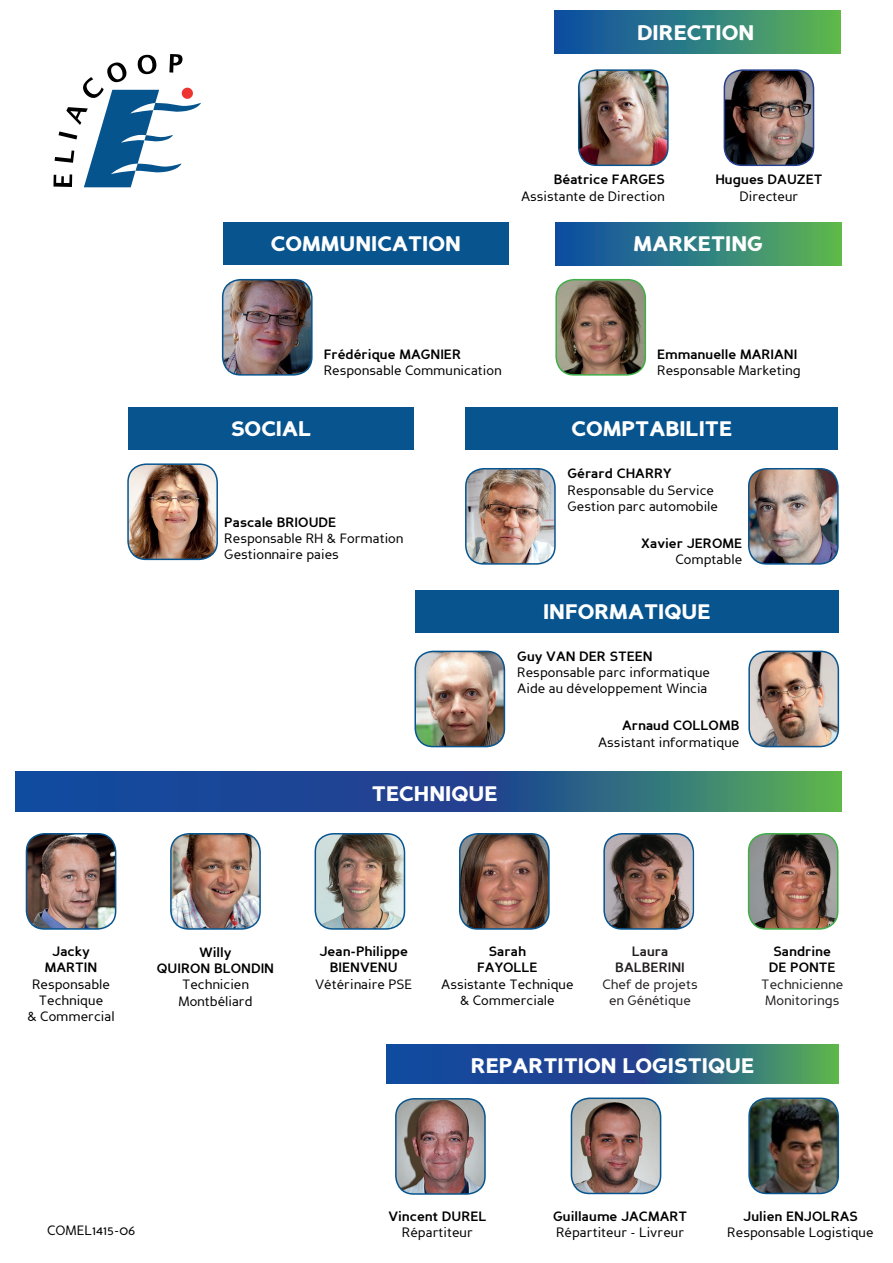
<style>
.page{position:relative;width:893px;height:1263px;background:#fff}
.page>*{position:absolute;margin:0;border:0;box-sizing:border-box;transform-origin:0 0}
.t1{font:900 21px "Perspective Sans";color:#fff}
.t2{font:13.5px/16.2px "Perspective Sans";color:#000}
.t3{font:700 13.5px/16.2px "Perspective Sans";color:#000;text-align:center}
.t4{font:13.5px/16.2px "Perspective Sans";color:#231f20}
.t5{font:700 13.5px/16.2px "Perspective Sans";color:#231f20;text-align:center}
</style>
<div class="page">
<svg style="left:15px;top:772px;width:826px;height:40px;background:#285c88"></svg>
<svg style="left:387px;top:1045px;width:451px;height:38px;background:#285c88"></svg>
<div style="left:415px;top:590px;width:423px;height:42px;background:#07548e"></div>
<img style="left:724px;top:70px;width:89px;height:95px">
<div style="left:724px;top:69px;width:90px;height:97px;border:2px solid #253f8e;border-radius:18px"></div>
<img style="left:579px;top:72px;width:89px;height:93px">
<div style="left:578px;top:69px;width:91px;height:97px;border:2px solid #07548e;border-radius:18px"></div>
<img style="left:466px;top:469px;width:89px;height:95px">
<div style="left:465px;top:468px;width:91px;height:97px;border:2px solid #07548e;border-radius:18px"></div>
<img style="left:26px;top:834px;width:90px;height:95px">
<div style="left:26px;top:833px;width:90px;height:97px;border:2px solid #07548e;border-radius:18px"></div>
<img style="left:749px;top:469px;width:87px;height:95px">
<div style="left:748px;top:468px;width:91px;height:97px;border:2px solid #07548e;border-radius:18px"></div>
<img style="left:604px;top:834px;width:88px;height:93px">
<div style="left:603px;top:833px;width:91px;height:97px;border:2px solid #07548e;border-radius:18px"></div>
<img style="left:460px;top:834px;width:87px;height:95px">
<div style="left:459px;top:833px;width:91px;height:97px;border:2px solid #07548e;border-radius:18px"></div>
<img style="left:749px;top:834px;width:89px;height:95px">
<div style="left:748px;top:833px;width:90px;height:97px;border:2px solid #40ae49;border-radius:18px"></div>
<img style="left:751px;top:1100px;width:87px;height:93px">
<div style="left:748px;top:1097px;width:91px;height:97px;border:2px solid #07548e;border-radius:18px"></div>
<img style="left:315px;top:834px;width:89px;height:95px">
<div style="left:315px;top:833px;width:90px;height:97px;border:2px solid #07548e;border-radius:18px"></div>
<img style="left:571px;top:1098px;width:90px;height:95px">
<div style="left:571px;top:1097px;width:90px;height:97px;border:2px solid #07548e;border-radius:18px"></div>
<img style="left:396px;top:1099px;width:89px;height:95px">
<div style="left:395px;top:1098px;width:91px;height:97px;border:2px solid #07548e;border-radius:18px"></div>
<img style="left:171px;top:834px;width:89px;height:95px">
<div style="left:170px;top:833px;width:91px;height:97px;border:2px solid #07548e;border-radius:18px"></div>
<img style="left:749px;top:651px;width:89px;height:95px">
<div style="left:748px;top:651px;width:91px;height:96px;border:2px solid #07548e;border-radius:18px"></div>
<img style="left:415px;top:651px;width:89px;height:95px">
<div style="left:414px;top:651px;width:91px;height:96px;border:2px solid #07548e;border-radius:18px"></div>
<img style="left:130px;top:464px;width:87px;height:95px">
<div style="left:127px;top:463px;width:91px;height:97px;border:2px solid #07548e;border-radius:18px"></div>
<img style="left:223px;top:280px;width:87px;height:95px">
<div style="left:222px;top:279px;width:91px;height:97px;border:2px solid #07548e;border-radius:18px"></div>
<img style="left:556px;top:280px;width:89px;height:93px">
<div style="left:555px;top:279px;width:91px;height:97px;border:2px solid #40ae49;border-radius:18px"></div>
<div style="left:128px;top:407px;width:286px;height:43px;background:#07548e"></div>
<div style="left:223px;top:223px;width:285px;height:42px;background:#07548e"></div>
<div style="left:466px;top:407px;width:372px;height:43px;background:#07548e"></div>
<div style="left:555px;top:11px;width:285px;height:42px;background:linear-gradient(to right,#094ba9,#5cb654)"></div>
<div style="left:555px;top:223px;width:286px;height:42px;background:linear-gradient(to right,#094ba9,#5cb654)"></div>
<svg style="left:53px;top:54px;width:148px;height:133px"></svg>
<h1 class="t1" style="left:637px;top:20px;width:119px">DIRECTION</h1>
<p class="t3" style="left:554px;top:172px;width:112px">Béatrice FARGES</p>
<p class="t2" style="left:521px;top:188px;width:145px">Assistante de Direction</p>
<p class="t3" style="left:715px;top:172px;width:109px">Hugues DAUZET</p>
<p class="t2" style="left:739px;top:188px;width:60px">Directeur</p>
<h1 class="t1" style="left:271px;top:232px;width:192px">COMMUNICATION</h1>
<h1 class="t1" style="left:634px;top:232px;width:131px">MARKETING</h1>
<p class="t3" style="left:324px;top:346px;width:139px">Frédérique MAGNIER</p>
<p class="t2" style="left:324px;top:362px;width:179px">Responsable Communication</p>
<p class="t3" style="left:657px;top:346px;width:142px">Emmanuelle MARIANI</p>
<p class="t2" style="left:657px;top:362px;width:145px">Responsable Marketing</p>
<h1 class="t1" style="left:231px;top:416px;width:82px">SOCIAL</h1>
<h1 class="t1" style="left:571px;top:416px;width:162px">COMPTABILITE</h1>
<p class="t3" style="left:224px;top:514px;width:113px">Pascale BRIOUDE</p>
<p class="t2" style="left:224px;top:530px;width:181px">Responsable RH &amp; Formation<br>Gestionnaire paies</p>
<h1 class="t1" style="left:372px;top:781px;width:127px">TECHNIQUE</h1>
<p class="t3" style="left:567px;top:466px;width:106px">Gérard CHARRY</p>
<p class="t2" style="left:567px;top:482px;width:152px">Responsable du Service<br>Gestion parc automobile</p>
<p class="t3" style="left:641px;top:535px;width:102px">Xavier JEROME</p>
<p class="t2" style="left:676px;top:551px;width:68px">Comptable</p>
<h1 class="t1" style="left:543px;top:599px;width:169px">INFORMATIQUE</h1>
<p class="t3" style="left:517px;top:648px;width:137px">Guy VAN DER STEEN</p>
<p class="t2" style="left:517px;top:665px;width:194px">Responsable parc informatique<br>Aide au développement Wincia</p>
<p class="t3" style="left:622px;top:718px;width:119px">Arnaud COLLOMB</p>
<p class="t2" style="left:598px;top:734px;width:143px">Assistant informatique</p>
<p class="t3" style="left:45px;top:944px;width:54px">Jacky<br>MARTIN</p>
<p class="t2" style="left:27px;top:976px;width:89px;text-align:center">Responsable<br>Technique<br>&amp; Commercial</p>
<p class="t3" style="left:157px;top:944px;width:119px">Willy<br>QUIRON BLONDIN</p>
<p class="t2" style="left:178px;top:977px;width:76px">Technicien<br>Montbéliard</p>
<p class="t3" style="left:319px;top:944px;width:90px">Jean-Philippe<br>BIENVENU</p>
<p class="t2" style="left:315px;top:976px;width:99px">Vétérinaire PSE</p>
<p class="t3" style="left:477px;top:944px;width:62px">Sarah<br>FAYOLLE</p>
<p class="t2" style="left:441px;top:976px;width:134px;text-align:center">Assistante Technique &amp; Commerciale</p>
<p class="t5" style="left:615px;top:944px;width:71px">Laura<br>BALBERINI</p>
<p class="t4" style="left:602px;top:976px;width:97px;text-align:center">Chef de projets en Génétique</p>
<p class="t3" style="left:769px;top:944px;width:68px">Sandrine<br>DE PONTE</p>
<p class="t4" style="left:761px;top:976px;width:83px">Technicienne<br>Monitorings</p>
<h1 class="t1" style="left:471px;top:1053px;width:285px">REPARTITION LOGISTIQUE</h1>
<p class="t2" style="left:47px;top:1222px;width:90px">COMEL1415-06</p>
<p class="t3" style="left:388px;top:1208px;width:100px">Vincent DUREL</p>
<p class="t2" style="left:402px;top:1224px;width:73px">Répartiteur</p>
<p class="t3" style="left:553px;top:1208px;width:136px">Guillaume JACMART</p>
<p class="t2" style="left:556px;top:1224px;width:130px">Répartiteur - Livreur</p>
<p class="t3" style="left:743px;top:1208px;width:116px">Julien ENJOLRAS</p>
<p class="t2" style="left:727px;top:1224px;width:148px">Responsable Logistique</p>
</div>
